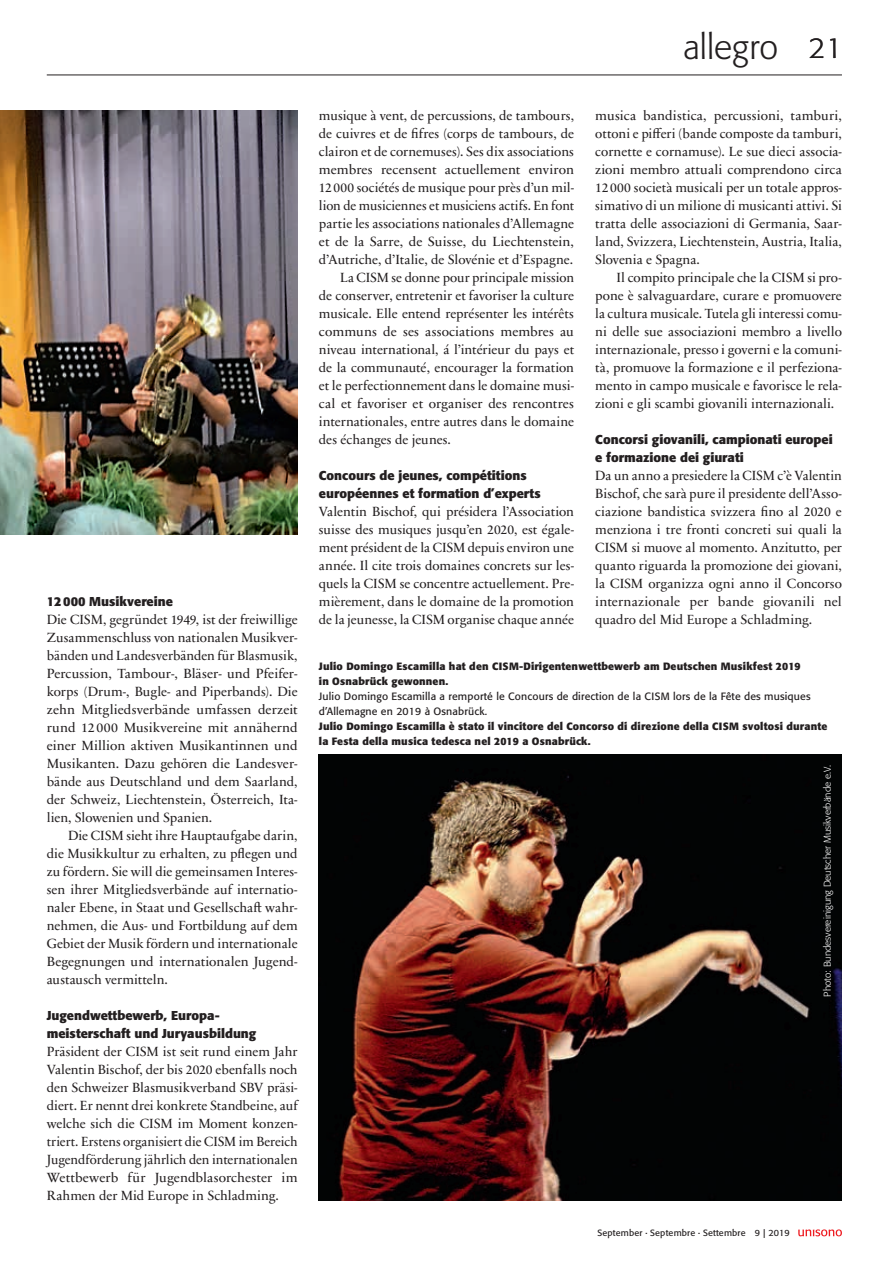
<style>
.page{position:relative;width:893px;height:1263px;background:#fff}
.page>*{position:absolute;margin:0;border:0;box-sizing:border-box;transform-origin:0 0}
.t1{font:300 34.5px "Formata Pro";color:#231f20}
.t2{font:300 28.5px "Formata Pro";color:#231f20}
.t3{font:13.5px/18px "Sabon Next LT Pro";color:#231f20;text-align:justify}
.t4{font:700 12.75px/18px "Formata Pro";color:#231f20}
.t5{font:700 10.5px/15px "Formata Pro";letter-spacing:.015em;color:#231f20}
.t6{font:10.5px/15px "Formata Pro";letter-spacing:.015em;color:#231f20}
.t7{font:300 9.75px "Formata Pro";color:#fff}
.t8{font:9px "Formata Pro";letter-spacing:.015em;color:#231f20}
</style>
<div class="page">
<hr style="left:47px;top:75px;width:795px;height:1px;background:#231f20">
<svg style="left:798px;top:1229px;width:44px;height:7px"></svg>
<img style="left:0;top:111px;width:298px;height:423px">
<img style="left:319px;top:754px;width:523px;height:446px">
<p class="t4" style="left:47px;top:593px;width:128px">12000 Musikvereine</p>
<p class="t3" style="left:47px;top:610px;width:252px">Die CISM, gegründet 1949, ist der freiwillige Zusammenschluss von nationalen Musikver&shy;bänden und Landesverbänden für Blasmusik, Percussion, Tambour-, Bläser- und Pfeifer&shy;korps (Drum-, Bugle- and Piperbands). Die zehn Mitgliedsverbände umfassen derzeit rund 12 000 Musikvereine mit annähernd einer Million aktiven Musikantinnen und Musikanten. Dazu gehören die Landesver&shy;bände aus Deutschland und dem Saarland, der Schweiz, Liechtenstein, Österreich, Ita&shy;lien, Slowenien und Spanien.</p>
<p class="t3" style="left:47px;top:826px;width:252px;text-indent:21px">Die CISM sieht ihre Hauptaufgabe darin, die Musikkultur zu erhalten, zu pflegen und zu fördern. Sie will die gemeinsamen Interes&shy;sen ihrer Mitgliedsverbände auf internatio&shy;naler Ebene, in Staat und Gesellschaft wahr&shy;nehmen, die Aus- und Fortbildung auf dem Gebiet der Musik fördern und internationale Begegnungen und internationalen Jugend&shy;austausch vermitteln.</p>
<p class="t4" style="left:47px;top:1007px;width:211px">Jugendwettbewerb, Europa&shy;meisterschaft und Juryausbildung</p>
<p class="t3" style="left:47px;top:1042px;width:252px">Präsident der CISM ist seit rund einem Jahr Valentin Bischof, der bis 2020 ebenfalls noch den Schweizer Blasmusikverband SBV präsi&shy;diert. Er nennt drei konkrete Standbeine, auf welche sich die CISM im Moment konzen&shy;triert. Erstens organisiert die CISM im Bereich Jugendförderung jährlich den internationalen Wettbewerb für Jugendblasorchester im Rahmen der Mid Europe in Schladming.</p>
<h1 class="t1" style="left:683px;top:26px;width:96px">allegro</h1>
<h2 class="t2" style="left:809px;top:31px;width:35px">21</h2>
<p class="t3" style="left:595px;top:106px;width:248px">musica bandistica, percussioni, tamburi, ottoni e pifferi (bande composte da tamburi, cornette e cornamuse). Le sue dieci associa&shy;zioni membro attuali comprendono circa 12000 società musicali per un totale appros&shy;simativo di un milione di musicanti attivi. Si tratta delle associazioni di Germania, Saar&shy;land, Svizzera, Liechtenstein, Austria, Italia, Slovenia e Spagna.</p>
<p class="t3" style="left:595px;top:268px;width:248px;text-indent:21px">Il compito principale che la CISM si pro&shy;pone è salvaguardare, curare e promuovere la cultura musicale. Tutela gli interessi comu&shy;ni delle sue associazioni membro a livello internazionale, presso i governi e la comuni&shy;tà, promuove la formazione e il perfeziona&shy;mento in campo musicale e favorisce le rela&shy;zioni e gli scambi giovanili internazionali.</p>
<p class="t4" style="left:595px;top:431px;width:239px">Concorsi giovanili, campionati europei e formazione dei giurati</p>
<p class="t3" style="left:595px;top:466px;width:248px">Da un anno a presiedere la CISM c’è Valentin Bischof, che sarà pure il presidente dell’Asso&shy;ciazione bandistica svizzera fino al 2020 e menziona i tre fronti concreti sui quali la CISM si muove al momento. Anzitutto, per quanto riguarda la promozione dei giovani, la CISM organizza ogni anno il Concorso internazionale per bande giovanili nel quadro del Mid Europe a Schladming.</p>
<p class="t5" style="left:319px;top:658px;width:483px">Julio Domingo Escamilla hat den CISM-Dirigentenwettbewerb am Deutschen Musikfest 2019 in Osnabrück gewonnen.</p>
<p class="t6" style="left:319px;top:689px;width:493px">Julio Domingo Escamilla a remporté le Concours de direction de la CISM lors de la Fête des musiques d’Allemagne en 2019 à Osnabrück.</p>
<p class="t5" style="left:319px;top:719px;width:510px">Julio Domingo Escamilla è stato il vincitore del Concorso di direzione della CISM svoltosi durante la Festa della musica tedesca nel 2019 a Osnabrück.</p>
<p class="t7" style="left:821px;top:996px;width:233px;rotate:-90deg">Photo: Bundesvereinigung Deutscher Musikverbände e.V.</p>
<p class="t3" style="left:319px;top:106px;width:257px">musique à vent, de percussions, de tambours,</p>
<p class="t3" style="left:319px;top:124px;width:257px">de cuivres et de fifres (corps de tambours, de</p>
<p class="t3" style="left:319px;top:142px;width:257px">clairon et de cornemuses). Ses dix associations</p>
<p class="t3" style="left:319px;top:160px;width:257px">membres recensent actuellement environ</p>
<p class="t3" style="left:319px;top:178px;width:257px">12000 sociétés de musique pour près d’un mil-</p>
<p class="t3" style="left:319px;top:196px;width:257px">lion de musiciennes et musiciens actifs. En font</p>
<p class="t3" style="left:319px;top:214px;width:257px">partie les associations nationales d’Allemagne</p>
<p class="t3" style="left:319px;top:232px;width:257px">et de la Sarre, de Suisse, du Liechtenstein,</p>
<p class="t3" style="left:319px;top:250px;width:256px">d’Autriche, d’Italie, de Slovénie et d’Espagne.</p>
<p class="t3" style="left:340px;top:268px;width:235px">La CISM se donne pour principale mission</p>
<p class="t3" style="left:319px;top:286px;width:257px">de conserver, entretenir et favoriser la culture</p>
<p class="t3" style="left:319px;top:304px;width:257px">musicale. Elle entend représenter les intérêts</p>
<p class="t3" style="left:319px;top:322px;width:257px">communs de ses associations membres au</p>
<p class="t3" style="left:319px;top:340px;width:257px">niveau international, á l’intérieur du pays et</p>
<p class="t3" style="left:319px;top:358px;width:257px">de la communauté, encourager la formation</p>
<p class="t3" style="left:319px;top:376px;width:257px">et le perfectionnement dans le domaine musi-</p>
<p class="t3" style="left:319px;top:394px;width:257px">cal et favoriser et organiser des rencontres</p>
<p class="t3" style="left:319px;top:412px;width:257px">internationales, entre autres dans le domaine</p>
<p class="t3" style="left:319px;top:430px;width:134px">des échanges de jeunes.</p>
<p class="t4" style="left:319px;top:467px;width:223px">Concours de jeunes, compétitions européennes et formation d’experts</p>
<p class="t3" style="left:319px;top:502px;width:257px">Valentin Bischof, qui présidera l’Association suisse des musiques jusqu’en 2020, est égale&shy;ment président de la CISM depuis environ une année. Il cite trois domaines concrets sur les&shy;quels la CISM se concentre actuellement. Pre&shy;mièrement, dans le domaine de la promotion de la jeunesse, la CISM organise chaque année</p>
<p class="t8" style="left:597px;top:1227px;width:194px">September · Septembre · Settembre 9 | 2019</p>
</div>
